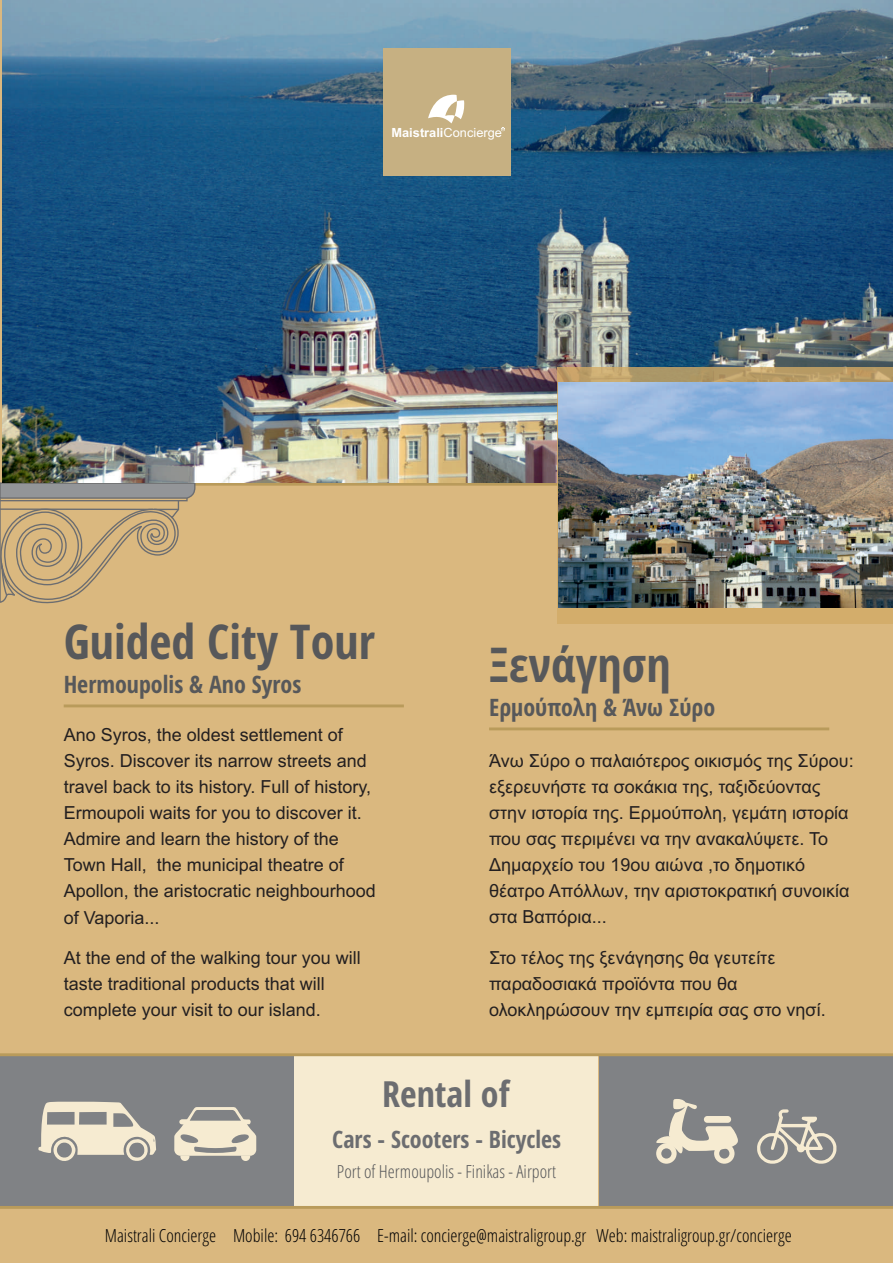
<style>
.page{position:relative;width:893px;height:1263px;background:#dab87f}
.page>*{position:absolute;margin:0;border:0;box-sizing:border-box;transform-origin:0 0}
.t1{font:700 48px "Open Sans Condensed";color:#57585a}
.t2{font:700 36px "Open Sans Condensed";color:#6c6d70}
.t3{font:700 24px "Open Sans Condensed";color:#57585a}
.t4{font:700 24px "Open Sans Condensed";color:#6c6d70}
.t5{font:18px/26.1px "Arial";color:#231f20}
.t6{font:300 18px "Open Sans Condensed";color:#000002}
.t7{font:300 18px "Open Sans Condensed";color:#57585a}
.t8{font:700 12.6px "Arial";color:#fff}
.t9{font:700 3.3px "Arial";color:#fff;scale:.79 1}
.s1{font-weight:400}
</style>
<div class="page">
<div style="left:599px;top:1055px;width:294px;height:152px;background:#808285"></div>
<div style="left:0;top:1055px;width:295px;height:152px;background:#808285"></div>
<hr style="left:3px;top:483px;width:890px;height:3px;background:#b99b5b">
<svg style="left:0;top:482px;width:196px;height:122px"></svg>
<img style="left:2px;top:0;width:891px;height:482px">
<hr style="left:64px;top:704px;width:340px;height:3px;background:#b99b5b">
<hr style="left:489px;top:727px;width:340px;height:3px;background:#b99b5b">
<div style="left:295px;top:1055px;width:303px;height:152px;background:#f6ebd1"></div>
<hr style="left:0;top:1206px;width:893px;height:3px;background:#b99b5b">
<div style="left:558px;top:367px;width:335px;height:256px;background:#d2ab66;opacity:.8"></div>
<img style="left:558px;top:383px;width:335px;height:225px">
<div style="left:383px;top:49px;width:127px;height:127px;background:#c6b082"></div>
<svg style="left:428px;top:95px;width:37px;height:28px"></svg>
<hr style="left:0;top:1053px;width:893px;height:3px;background:#b99b5b">
<svg style="left:757px;top:1109px;width:80px;height:55px"></svg>
<svg style="left:656px;top:1102px;width:82px;height:62px"></svg>
<div style="left:673px;top:1099px;width:13px;height:10px;background:#f6ebd1;border-radius:5px"></div>
<div style="left:704px;top:1116px;width:27px;height:7px;background:#f6ebd1;border-radius:3px"></div>
<svg style="left:174px;top:1107px;width:82px;height:54px"></svg>
<svg style="left:38px;top:1101px;width:118px;height:60px"></svg>
<p class="t8" style="left:391px;top:128px;width:112px">Maistrali<span class="s1">Concierge</span></p>
<p class="t9" style="left:502px;top:128px;width:4px">R</p>
<h1 class="t1" style="left:64px;top:622px;width:313px">Guided City Tour</h1>
<h3 class="t3" style="left:64px;top:674px;width:239px">Hermoupolis &amp; Ano Syros</h3>
<p class="t5" style="left:64px;top:723px;width:314px">Ano Syros, the oldest settlement of Syros. Discover its narrow streets and travel back to its history. Full of history, Ermoupoli waits for you to discover it.<br>Admire and learn the history of the Town Hall, the municipal theatre of Apollon, the aristocratic neighbourhood of Vaporia...</p>
<p class="t5" style="left:64px;top:946px;width:299px">At the end of the walking tour you will taste traditional products that will complete your visit to our island.</p>
<h1 class="t1" style="left:489px;top:645px;width:183px">Ξενάγηση</h1>
<h3 class="t3" style="left:489px;top:697px;width:228px">Ερμούπολη &amp; Άνω Σύρο</h3>
<p class="t5" style="left:489px;top:749px;width:366px">Άνω Σύρο ο παλαιότερος οικισμός της Σύρου: εξερευνήστε τα σοκάκια της, ταξιδεύοντας στην ιστορία της. Ερμούπολη, γεμάτη ιστορία που σας περιμένει να την ανακαλύψετε. Το Δημαρχείο του 19ου αιώνα ,το δημοτικό θέατρο Απόλλων, την αριστοκρατική συνοικία στα Βαπόρια...</p>
<p class="t5" style="left:489px;top:946px;width:338px">Στο τέλος της ξενάγησης θα γευτείτε παραδοσιακά προϊόντα που θα ολοκληρώσουν την εμπειρία σας στο νησί.</p>
<h2 class="t2" style="left:382px;top:1080px;width:129px">Rental of</h2>
<h3 class="t4" style="left:332px;top:1129px;width:230px">Cars - Scooters - Bicycles</h3>
<p class="t7" style="left:337px;top:1164px;width:221px">Port of Hermoupolis - Finikas - Airport</p>
<p class="t6" style="left:105px;top:1228px;width:688px">Maistrali Concierge Mobile: 694 6346766 E-mail: concierge@maistraligroup.gr Web: maistraligroup.gr/concierge</p>
</div>
